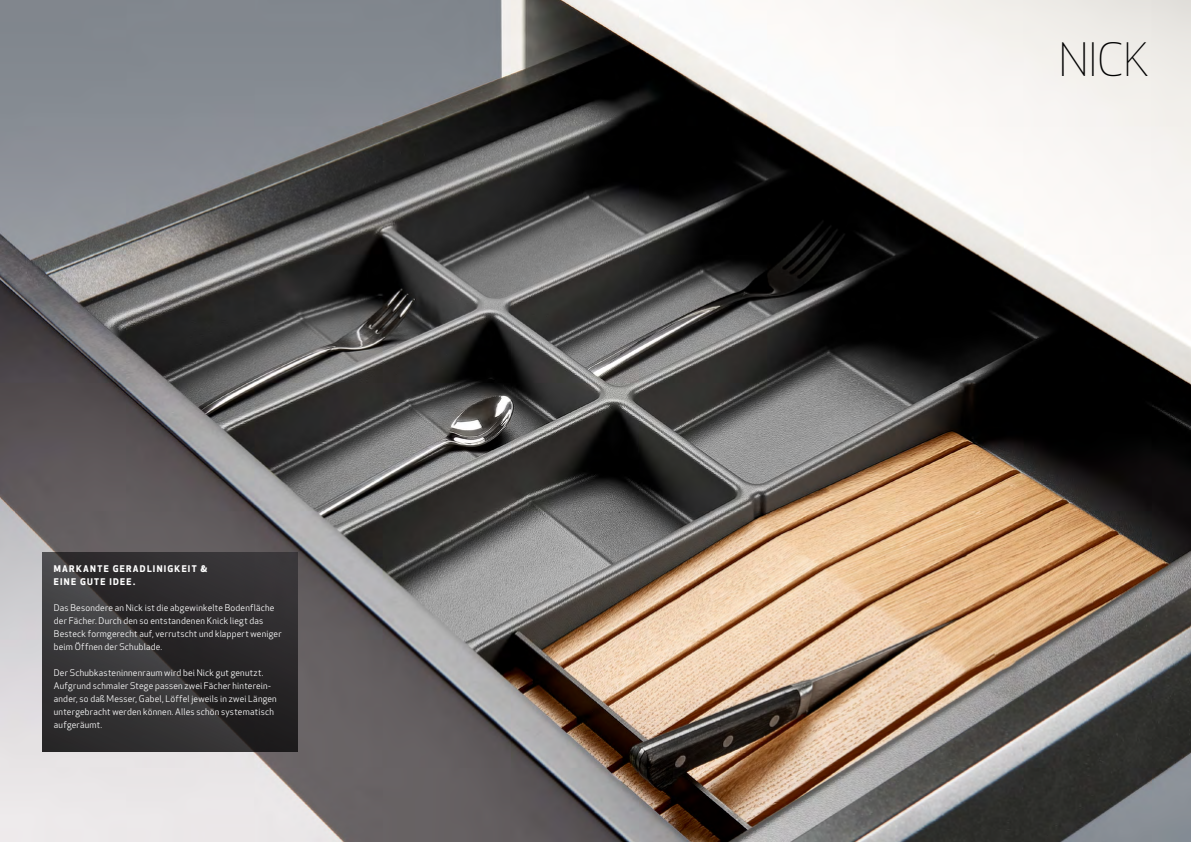
<style>
.page{position:relative;width:1191px;height:842px;background:#fff}
.page>*{position:absolute;margin:0;border:0;box-sizing:border-box;transform-origin:0 0}
.t1{font:300 45px "Apex New";color:#000}
.t2{font:9px/13px "Apex New";letter-spacing:.025em;color:#fff}
.t3{font:700 9px/13px "Apex New";letter-spacing:.14em;color:#fff}
</style>
<div class="page">
<img style="left:0;top:0;width:1191px;height:842px">
<svg style="left:43px;top:553px;width:255px;height:199px;background:#312f31"></svg>
<p class="t3" style="left:54px;top:561px;width:155px">MARKANTE GERADLINIGKEIT &amp;<br>EINE GUTE IDEE.</p>
<p class="t2" style="left:54px;top:601px;width:229px">Das Besondere an Nick ist die abgewinkelte Bodenfläche der Fächer. Durch den so entstandenen Knick liegt das Besteck formgerecht auf, verrutscht und klappert weniger beim Öffnen der Schublade.</p>
<p class="t2" style="left:54px;top:666px;width:224px">Der Schubkasteninnenraum wird bei Nick gut genutzt.<br>Aufgrund schmaler Stege passen zwei Fächer hinterein&shy;ander, so daß Messer, Gabel, Löffel jeweils in zwei Längen untergebracht werden können. Alles schön systematisch aufgeräumt.</p>
<h1 class="t1" style="left:1059px;top:32px;width:91px">NICK</h1>
</div>
